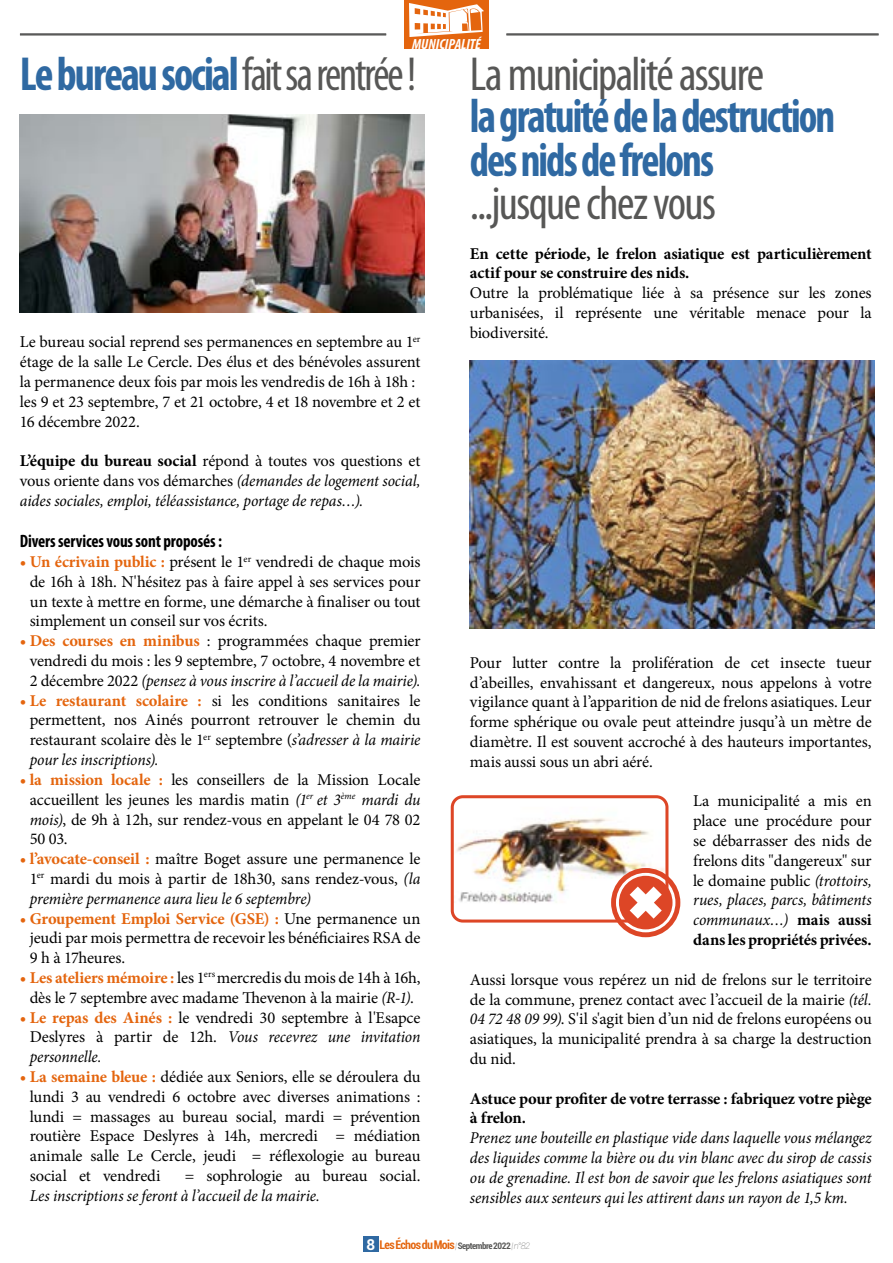
<style>
.page{position:relative;width:893px;height:1263px;background:#fff}
.page>*{position:absolute;margin:0;border:0;box-sizing:border-box;transform-origin:0 0}
.t1{font:700 condensed 48px/43.5px "Myriad Pro";letter-spacing:-.045em;color:#2f69a2;scale:.9 1}
.t2{font:condensed 48px "Myriad Pro";letter-spacing:-.035em;color:#575756}
.t3{font:700 condensed 48px "Myriad Pro";letter-spacing:-.045em;color:#2f69a2;scale:.93 1}
.t4{font:700 condensed 18px "Myriad Pro";letter-spacing:-.01em;color:#000;scale:.95 1}
.t5{font:16.5px/19.8px "Minion Pro";letter-spacing:-.01em;color:#000;text-align:justify}
.t6{font:italic 16.5px/19.8px "Minion Pro";letter-spacing:-.01em;color:#000;text-align:justify;scale:.95 1}
.t7{font:700 16.5px/19.8px "Minion Pro";letter-spacing:-.01em;color:#000}
.t8{font:italic 700 condensed 14.7px "Myriad Pro";letter-spacing:-.005em;color:#fff}
.t9{font:700 condensed 12px "Roboto";letter-spacing:-.06em;color:#e4650e}
.s1{font-weight:400;color:#575756}
.s2{font-weight:700;font-style:normal}
.s3{font-style:normal}
.s4{font-weight:700;color:#e4650e}
.s5{font-style:italic}
.s6{font-weight:700}
.s7{font-stretch:normal;font-size:15px;color:#fff}
.s8{font-weight:100;font-style:italic;font-stretch:normal;font-size:9px;color:#575756}
.s9{font-size:9px;color:#575756}
</style>
<div class="page">
<hr style="left:20px;top:34px;width:366px;height:1px;background:#575756">
<hr style="left:20px;top:35px;width:366px;height:1px;background:#575756">
<hr style="left:506px;top:34px;width:373px;height:1px;background:#575756">
<hr style="left:506px;top:35px;width:373px;height:1px;background:#575756">
<div style="left:404px;top:0;width:85px;height:49px;background:#e4650e"></div>
<svg style="left:409px;top:3px;width:75px;height:34px"></svg>
<div style="left:363px;top:1236px;width:16px;height:16px;background:#2f69a2"></div>
<img style="left:470px;top:361px;width:405px;height:267px">
<img style="left:456px;top:818px;width:195px;height:85px">
<div style="left:451px;top:795px;width:217px;height:127px;border:3px solid #dd4626;border-radius:11px"></div>
<svg style="left:611px;top:868px;width:69px;height:69px"></svg>
<img style="left:20px;top:115px;width:405px;height:198px">
<p class="t8" style="left:412px;top:35px;width:70px">MUNICIPALITÉ</p>
<h1 class="t3" style="left:20px;top:44px;width:428px">Le bureau social <span class="s1">fait sa rentrée !</span></h1>
<p class="t5" style="left:20px;top:332px;width:402px;text-align:left">Le bureau social reprend ses permanences en septembre au 1<sup>er </sup>étage de la salle Le Cercle. Des élus et des bénévoles assurent la permanence deux fois par mois les vendredis de 16h à 18h : les 9 et 23 septembre, 7 et 21 octobre, 4 et 18 novembre et 2 et 16 décembre 2022.</p>
<p class="t6" style="left:20px;top:451px;width:423px"><span class="s2">L’équipe du bureau social</span> <span class="s3">répond à toutes vos questions et vous oriente dans vos démarches</span> (demandes de logement social, aides sociales, emploi, téléassistance, portage de repas…).</p>
<p class="t4" style="left:20px;top:530px;width:214px">Divers services vous sont proposés :</p>
<p class="t5" style="left:30px;top:552px;width:392px;text-indent:-10px"><span class="s4">• Un écrivain public :</span> présent le 1<sup>er</sup> vendredi de chaque mois de 16h à 18h. N'hésitez pas à faire appel à ses services pour un texte à mettre en forme, une démarche à finaliser ou tout simplement un conseil sur vos écrits.</p>
<p class="t5" style="left:20px;top:631px;width:402px;text-align:center"><span class="s4">• Des courses en minibus</span> : programmées chaque premier vendredi du mois : les 9 septembre, 7 octobre, 4 novembre et<br>2 décembre 2022 <span class="s5">(pensez à vous inscrire à l’accueil de la mairie).</span></p>
<p class="t5" style="left:30px;top:691px;width:392px;text-indent:-10px"><span class="s4">• Le restaurant scolaire :</span> si les conditions sanitaires le permettent, nos Ainés pourront retrouver le chemin du restaurant scolaire dès le 1<sup>er</sup> septembre (<span class="s5">s’adresser à la mairie pour les inscriptions).</span></p>
<p class="t5" style="left:30px;top:770px;width:392px;text-indent:-10px"><span class="s4">• la mission locale :</span> les conseillers de la Mission Locale accueillent les jeunes les mardis matin <span class="s5">(1</span><sup>er</sup> <span class="s5">et 3</span><sup>ème</sup> <span class="s5">mardi du mois)</span>, de 9h à 12h, sur rendez-vous en appelant le 04 78 02<br>50 03.</p>
<p class="t5" style="left:30px;top:849px;width:392px;text-indent:-10px"><span class="s4">• l’avocate-conseil :</span> maître Boget assure une permanence le 1<sup>er</sup> mardi du mois à partir de 18h30, sans rendez-vous, <span class="s5">(la première permanence aura lieu le 6 septembre)</span></p>
<p class="t5" style="left:30px;top:908px;width:392px;text-indent:-10px"><span class="s4">• Groupement Emploi Service (GSE) :</span> Une permanence un jeudi par mois permettra de recevoir les bénéficiaires RSA de 9 h à 17heures.</p>
<p class="t5" style="left:20px;top:968px;width:402px;text-align:center"><span class="s4">• Les ateliers mémoire :</span> les 1<sup>ers</sup> mercredis du mois de 14h à 16h, dès le 7 septembre avec madame Thevenon à la mairie <span class="s5">(R-1)</span>.</p>
<p class="t5" style="left:30px;top:1007px;width:392px;text-indent:-10px"><span class="s4">• Le repas des Ainés :</span> le vendredi 30 septembre à l'Esapce Deslyres à partir de 12h. <span class="s5">Vous recevrez une invitation personnelle.</span></p>
<p class="t5" style="left:30px;top:1067px;width:392px;text-indent:-10px"><span class="s4">• La semaine bleue :</span> dédiée aux Seniors, elle se déroulera du lundi 3 au vendredi 6 octobre avec diverses animations : lundi = massages au bureau social, mardi = prévention routière Espace Deslyres à 14h, mercredi = médiation animale salle Le Cercle, jeudi = réflexologie au bureau social et vendredi</p>
<p class="t5" style="left:185px;top:1166px;width:237px">= sophrologie au bureau social.</p>
<p class="t6" style="left:30px;top:1185px;width:307px">Les inscriptions se feront à l’accueil de la mairie.</p>
<h1 class="t2" style="left:470px;top:45px;width:296px">La municipalité assure</h1>
<h1 class="t1" style="left:470px;top:93px;width:408px">la gratuité de la destruction des nids de frelons</h1>
<h1 class="t2" style="left:470px;top:174px;width:248px">...jusque chez vous</h1>
<p class="t7" style="left:470px;top:243px;width:403px">En cette période, le frelon asiatique est particulièrement actif pour se construire des nids.</p>
<p class="t5" style="left:470px;top:283px;width:403px">Outre la problématique liée à sa présence sur les zones urbanisées, il représente une véritable menace pour la biodiversité.</p>
<p class="t5" style="left:470px;top:653px;width:403px">Pour lutter contre la prolifération de cet insecte tueur d’abeilles, envahissant et dangereux, nous appelons à votre vigilance quant à l’apparition de nid de frelons asiatiques. Leur forme sphérique ou ovale peut atteindre jusqu’à un mètre de diamètre. Il est souvent accroché à des hauteurs importantes, mais aussi sous un abri aéré.</p>
<p class="t5" style="left:693px;top:791px;width:180px">La municipalité a mis en place une procédure pour se débarrasser des nids de frelons dits "dangereux" sur le domaine public <span class="s5">(trottoirs, rues, places, parcs, bâtiments communaux…)</span> <span class="s6">mais aussi dans les propriétés privées.</span></p>
<p class="t5" style="left:470px;top:969px;width:403px">Aussi lorsque vous repérez un nid de frelons sur le territoire de la commune, prenez contact avec l’accueil de la mairie <span class="s5">(tél.<br>04 72 48 09 99)</span>. S'il s'agit bien d’un nid de frelons européens ou asiatiques, la municipalité prendra à sa charge la destruction du nid.</p>
<p class="t7" style="left:470px;top:1088px;width:403px">Astuce pour profiter de votre terrasse : fabriquez votre piège à frelon.</p>
<p class="t6" style="left:470px;top:1128px;width:424px">Prenez une bouteille en plastique vide dans laquelle vous mélangez des liquides comme la bière ou du vin blanc avec du sirop de cassis ou de grenadine. Il est bon de savoir que les frelons asiatiques sont sensibles aux senteurs qui les attirent dans un rayon de 1,5 km.</p>
<p class="t9" style="left:366px;top:1236px;width:165px"><span class="s7">8</span> Les Échos du Mois <span class="s8">|</span> <span class="s9">Septembre 2022</span> <span class="s8">| n°82</span></p>
</div>
